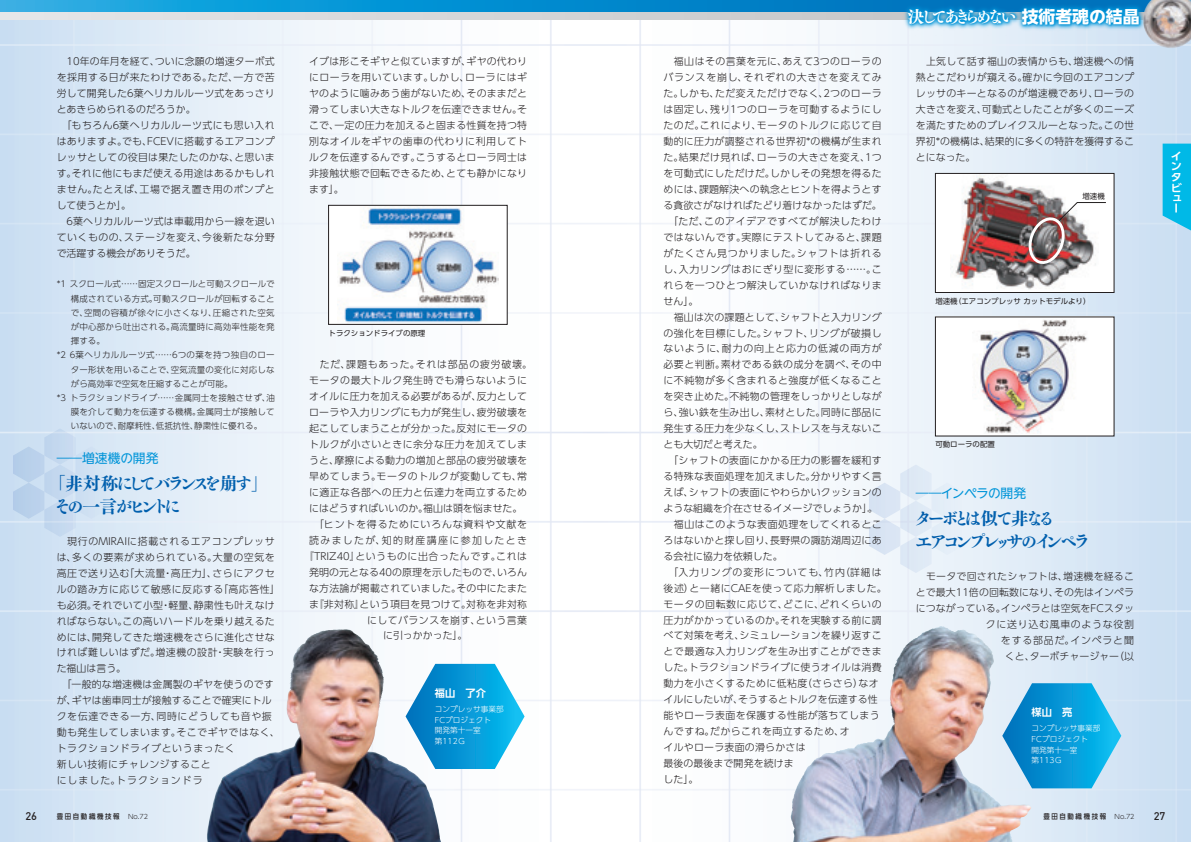
<style>
.page{position:relative;width:1191px;height:842px;background:#fff}
.page>*{position:absolute;margin:0;border:0;box-sizing:border-box;transform-origin:0 0}
.t1{font:17.7px/23px "Tsuku BMD Min Std E";letter-spacing:-.25em;color:#0160ae}
.t2{font:16.9px "Tsuku BMD Min Std E";letter-spacing:-.295em;color:#fff}
.t3{font:12.8px "UD Shin Go NT Pro";letter-spacing:-.045em;color:#0095d9}
.t4{font:12.8px "UD Shin Go NT Pro";letter-spacing:-.015em;color:#0095d9}
.t5{font:500 11px "DIN";color:#231f20}
.t6{font:700 10.4px/10.8px "UD Shin Go Pro De";color:#fff;scale:1.05 1}
.t7{font:700 10.2px "UD Shin Go Pro De";color:#fff}
.t8{font:300 9.9px/15.9px "UD Shin Go Pro";letter-spacing:.025em;color:#231f20}
.t9{font:300 9.9px/15.9px "UD Shin Go Pro";letter-spacing:.05em;color:#231f20}
.t10{font:300 9.9px "UD Shin Go Pro";letter-spacing:.08em;color:#231f20}
.t11{font:300 9.9px "UD Shin Go Pro";color:#231f20}
.t12{font:300 9.9px "UD Shin Go Pro";letter-spacing:.055em;color:#231f20}
.t13{font:300 9.9px "UD Shin Go Pro";letter-spacing:.135em;color:#231f20}
.t14{font:300 9.9px "UD Shin Go Pro";letter-spacing:.045em;color:#231f20}
.t15{font:300 8.5px "UD Shin Go Pro";letter-spacing:.02em;color:#231f20}
.t16{font:300 8.5px "UD Shin Go Pro";color:#231f20}
.t17{font:300 8.5px "UD Shin Go Pro";letter-spacing:.04em;color:#231f20}
.t18{font:300 8.5px "UD Shin Go Pro";letter-spacing:.045em;color:#231f20}
.t19{font:300 7.7px/10.7px "UD Shin Go Pro";color:#fff}
.t20{font:7.4px "UD Shin Go Pro";color:#231f20}
.t21{font:500 7px "UD Shin Go Pro";letter-spacing:.25em;color:#231f20;scale:.92 1}
.s1{font-family:"UD Shin Go NT Pro";font-weight:700}
.s2{font-weight:300;font-size:6.5px}
</style>
<div class="page">
<img style="left:0;top:20px;width:1191px;height:822px">
<svg style="left:595px;top:0;width:547px;height:13px;background:#0e83c5"></svg>
<div style="left:595px;top:13px;width:596px;height:7px;background:#cccdcf"></div>
<img style="left:1142px;top:0;width:49px;height:48px">
<img style="left:901px;top:1px;width:245px;height:35px">
<img style="left:906px;top:7px;width:235px;height:24px">
<div style="left:935px;top:173px;width:179px;height:119px;background:#fff"></div>
<img style="left:952px;top:176px;width:127px;height:113px">
<div style="left:935px;top:173px;width:179px;height:120px;border:1px solid #231f20"></div>
<div style="left:935px;top:317px;width:179px;height:119px;background:#fff"></div>
<img style="left:975px;top:320px;width:112px;height:113px">
<img style="left:885px;top:627px;width:53px;height:111px">
<svg style="left:1002px;top:683px;width:119px;height:105px;background:#3aacde"></svg>
<svg style="left:869px;top:465px;width:94px;height:108px"></svg>
<img style="left:1024px;top:202px;width:82px;height:63px">
<svg style="left:1162px;top:144px;width:29px;height:86px;background:#14bce8"></svg>
<svg style="left:0;top:0;width:595px;height:13px;background:#1ea0d9"></svg>
<div style="left:0;top:13px;width:595px;height:7px;background:#dcdddf"></div>
<div style="left:328px;top:205px;width:179px;height:119px;background:#fff"></div>
<img style="left:339px;top:207px;width:159px;height:115px">
<div style="left:328px;top:205px;width:179px;height:119px;border:1px solid #231f20"></div>
<img style="left:289px;top:629px;width:50px;height:55px">
<svg style="left:405px;top:664px;width:119px;height:105px"></svg>
<svg style="left:13px;top:428px;width:94px;height:109px;background:#cadcf0"></svg>
<p class="t8" style="left:57px;top:53px;width:220px">　10年の年月を経て、ついに念願の増速ターボ式を採用する日が来たわけである。ただ、一方で苦労して開発した6葉ヘリカルルーツ式をあっさりとあきらめられるのだろうか。<br>　「もちろん6葉ヘリカルルーツ式にも思い入れはありますよ。でも、FCEVに搭載するエアコンプレッサとしての役目は果たしたのかな、と思います。それに他にもまだ使える用途はあるかもしれません。たとえば、工場で据え置き用のポンプとして使うとか」。<br>　6葉ヘリカルルーツ式は車載用から一線を退いていくものの、ステージを変え、今後新たな分野で活躍する機会がありそうだ。</p>
<p class="t15" style="left:57px;top:277px;width:220px">*1 スクロール式……固定スクロールと可動スクロールで</p>
<p class="t15" style="left:71px;top:291px;width:205px">構成されている方式。可動スクロールが回転すること</p>
<p class="t18" style="left:71px;top:306px;width:205px">で、空間の容積が徐々に小さくなり、圧縮された空気</p>
<p class="t15" style="left:71px;top:320px;width:205px">が中心部から吐出される。高流量時に高効率性能を発</p>
<p class="t15" style="left:71px;top:334px;width:36px">揮する。</p>
<p class="t17" style="left:57px;top:348px;width:219px">*2 6葉ヘリカルルーツ式……6つの葉を持つ独自のロー</p>
<p class="t15" style="left:71px;top:362px;width:205px">ター形状を用いることで、空気流量の変化に対応しな</p>
<p class="t16" style="left:71px;top:377px;width:163px">がら高効率で空気を圧縮することが可能。</p>
<p class="t15" style="left:57px;top:391px;width:220px">*3 トラクションドライブ……金属同士を接触させず、油</p>
<p class="t15" style="left:71px;top:405px;width:205px">膜を介して動力を伝達する機構。金属同士が接触して</p>
<p class="t16" style="left:71px;top:419px;width:193px">いないので、耐摩耗性、低抵抗性、静粛性に優れる。</p>
<p class="t4" style="left:57px;top:448px;width:103px">――増速機の開発</p>
<h1 class="t1" style="left:54px;top:469px;width:217px;text-indent:-5px">「非対称にしてバランスを崩す」その一言がヒントに</h1>
<p class="t9" style="left:57px;top:533px;width:224px">　現行のMIRAIに搭載されるエアコンプレッサは、多くの要素が求められている。大量の空気を高圧で送り込む「大流量・高圧力」、さらにアクセルの踏み方に応じて敏感に反応する「高応答性」も必須。それでいて小型・軽量、静粛性も叶えなければならない。この高いハードルを乗り越えるためには、開発してきた増速機をさらに進化させなければ難しいはずだ。増速機の設計・実験を行った福山は言う。<br>　「一般的な増速機は金属製のギヤを使うのですが、ギヤは歯車同士が接触することで確実にトルクを伝達できる一方、同時にどうしても音や振動も発生してしまいます。そこでギヤではなく、トラクションドライブというまったく<br>新しい技術にチャレンジすること<br>にしました。トラクションドラ</p>
<p class="t8" style="left:309px;top:53px;width:220px;text-align:justify">イブは形こそギヤと似ていますが、ギヤの代わりにローラを用いています。しかし、ローラにはギヤのように噛みあう歯がないため、そのままだと滑ってしまい大きなトルクを伝達できません。そこで、一定の圧力を加えると固まる性質を持つ特別なオイルをギヤの歯車の代わりに利用してトルクを伝達するんです。こうするとローラ同士は非接触状態で回転できるため、とても静かになります」。</p>
<p class="t20" style="left:328px;top:327px;width:98px">トラクションドライブの原理</p>
<p class="t10" style="left:309px;top:357px;width:224px">　ただ、課題もあった。それは部品の疲労破壊。</p>
<p class="t9" style="left:309px;top:372px;width:220px">モータの最大トルク発生時でも滑らないように</p>
<p class="t8" style="left:309px;top:388px;width:220px">オイルに圧力を加える必要があるが、反力として</p>
<p class="t8" style="left:309px;top:404px;width:220px">ローラや入力リングにも力が発生し、疲労破壊を</p>
<p class="t8" style="left:309px;top:420px;width:220px">起こしてしまうことが分かった。反対にモータの</p>
<p class="t9" style="left:309px;top:436px;width:220px">トルクが小さいときに余分な圧力を加えてしま</p>
<p class="t8" style="left:309px;top:452px;width:220px">うと、摩擦による動力の増加と部品の疲労破壊を</p>
<p class="t9" style="left:309px;top:468px;width:219px">早めてしまう。モータのトルクが変動しても、常</p>
<p class="t9" style="left:309px;top:484px;width:220px">に適正な各部への圧力と伝達力を両立するため</p>
<p class="t11" style="left:309px;top:500px;width:215px">にはどうすればいいのか。福山は頭を悩ませた。</p>
<p class="t10" style="left:309px;top:516px;width:220px">　「ヒントを得るためにいろんな資料や文献を</p>
<p class="t13" style="left:309px;top:532px;width:219px">読みましたが、知的財産講座に参加したとき</p>
<p class="t12" style="left:304px;top:548px;width:224px">『TRIZ40』というものに出合ったんです。これは</p>
<p class="t8" style="left:309px;top:564px;width:219px">発明の元となる40の原理を示したもので、いろん</p>
<p class="t8" style="left:309px;top:579px;width:220px">な方法論が掲載されていました。その中にたまた</p>
<p class="t8" style="left:309px;top:595px;width:219px">ま『非対称』という項目を見つけて。対称を非対称</p>
<p class="t14" style="left:367px;top:612px;width:162px">にしてバランスを崩す、という言葉</p>
<p class="t11" style="left:383px;top:628px;width:86px">に引っかかった」。</p>
<p class="t7" style="left:435px;top:685px;width:53px">福山　了介</p>
<p class="t19" style="left:435px;top:703px;width:70px">コンプレッサ事業部<br>FCプロジェクト<br>開発第十一室第112Ｇ</p>
<h2 class="t2" style="left:907px;top:2px;width:233px">決してあきらめない <span class="s1">技術者魂の結晶</span></h2>
<p class="t8" style="left:663px;top:53px;width:224px">　福山はその言葉を元に、あえて3つのローラのバランスを崩し、それぞれの大きさを変えてみた。しかも、ただ変えただけでなく、2つのローラは固定し、残り1つのローラを可動するようにしたのだ。これにより、モータのトルクに応じて自動的に圧力が調整される世界初*の機構が生まれた。結果だけ見れば、ローラの大きさを変え、1つを可動式にしただけだ。しかしその発想を得るためには、課題解決への執念とヒントを得ようとする貪欲さがなければたどり着けなかったはずだ。　「ただ、このアイデアですべてが解決したわけではないんです。実際にテストしてみると、課題がたくさん見つかりました。シャフトは折れるし、入力リングはおにぎり型に変形する……。これらを一つひとつ解決していかなければなりません」。<br>　福山は次の課題として、シャフトと入力リングの強化を目標にした。シャフト、リングが破損しないように、耐力の向上と応力の低減の両方が必要と判断。素材である鉄の成分を調べ、その中に不純物が多く含まれると強度が低くなることを突き止めた。不純物の管理をしっかりとしながら、強い鉄を生み出し、素材とした。同時に部品に発生する圧力を少なくし、ストレスを与えないことも大切だと考えた。<br>　「シャフトの表面にかかる圧力の影響を緩和する特殊な表面処理を加えました。分かりやすく言えば、シャフトの表面にやわらかいクッションのような組織を介在させるイメージでしょうか」。　福山はこのような表面処理をしてくれるところはないかと探し回り、長野県の諏訪湖周辺にある会社に協力を依頼した。<br>　「入力リングの変形についても、竹内（詳細は後述）と一緒にCAEを使って応力解析しました。モータの回転数に応じて、どこに、どれくらいの圧力がかかっているのか。それを実験する前に調べて対策を考え、シミュレーションを繰り返すことで最適な入力リングを生み出すことができました。トラクションドライブに使うオイルは消費動力を小さくするために低粘度（さらさら）なオイルにしたいが、そうするとトルクを伝達する性能やローラ表面を保護する性能が落ちてしまうんですね。だからこれを両立するため、オ<br>イルやローラ表面の滑らかさは<br>最後の最後まで開発を続けま<br>した」。</p>
<p class="t8" style="left:916px;top:53px;width:220px;text-align:justify">　上気して話す福山の表情からも、増速機への情熱とこだわりが窺える。確かに今回のエアコンプレッサのキーとなるのが増速機であり、ローラの大きさを変え、可動式としたことが多くのニーズを満たすためのブレイクスルーとなった。この世界初*の機構は、結果的に多くの特許を獲得することになった。</p>
<p class="t20" style="left:1082px;top:190px;width:24px">増速機</p>
<p class="t20" style="left:935px;top:295px;width:157px">増速機（エアコンプレッサ カットモデルより）</p>
<p class="t20" style="left:935px;top:439px;width:61px">可動ローラの配置</p>
<p class="t3" style="left:916px;top:483px;width:112px">――インペラの開発</p>
<h1 class="t1" style="left:915px;top:505px;width:177px">ターボとは似て非なる<br>エアコンプレッサのインペラ</h1>
<p class="t8" style="left:916px;top:568px;width:220px;text-align:right">　モータで回されたシャフトは、増速機を経ることで最大11倍の回転数になり、その先はインペラにつながっている。インペラとは空気をFCスタックに送り込む風車のような役割<br>をする部品だ。インペラと聞<br>くと、ターボチャージャー（以</p>
<p class="t7" style="left:1031px;top:704px;width:42px">楳山　亮</p>
<p class="t19" style="left:1031px;top:723px;width:70px">コンプレッサ事業部<br>FCプロジェクト<br>開発第十一室第113Ｇ</p>
<p class="t5" style="left:26px;top:809px;width:13px">26</p>
<p class="t21" style="left:57px;top:810px;width:101px">豊田自動織機技報 <span class="s2">No.72</span></p>
<p class="t21" style="left:1043px;top:810px;width:101px">豊田自動織機技報 <span class="s2">No.72</span></p>
<p class="t6" style="left:1171px;top:150px;width:12px">インタビ</p>
<p class="t6" style="left:1171px;top:193px;width:11px;line-height:10px">ュー</p>
<p class="t5" style="left:1154px;top:809px;width:13px">27</p>
</div>
